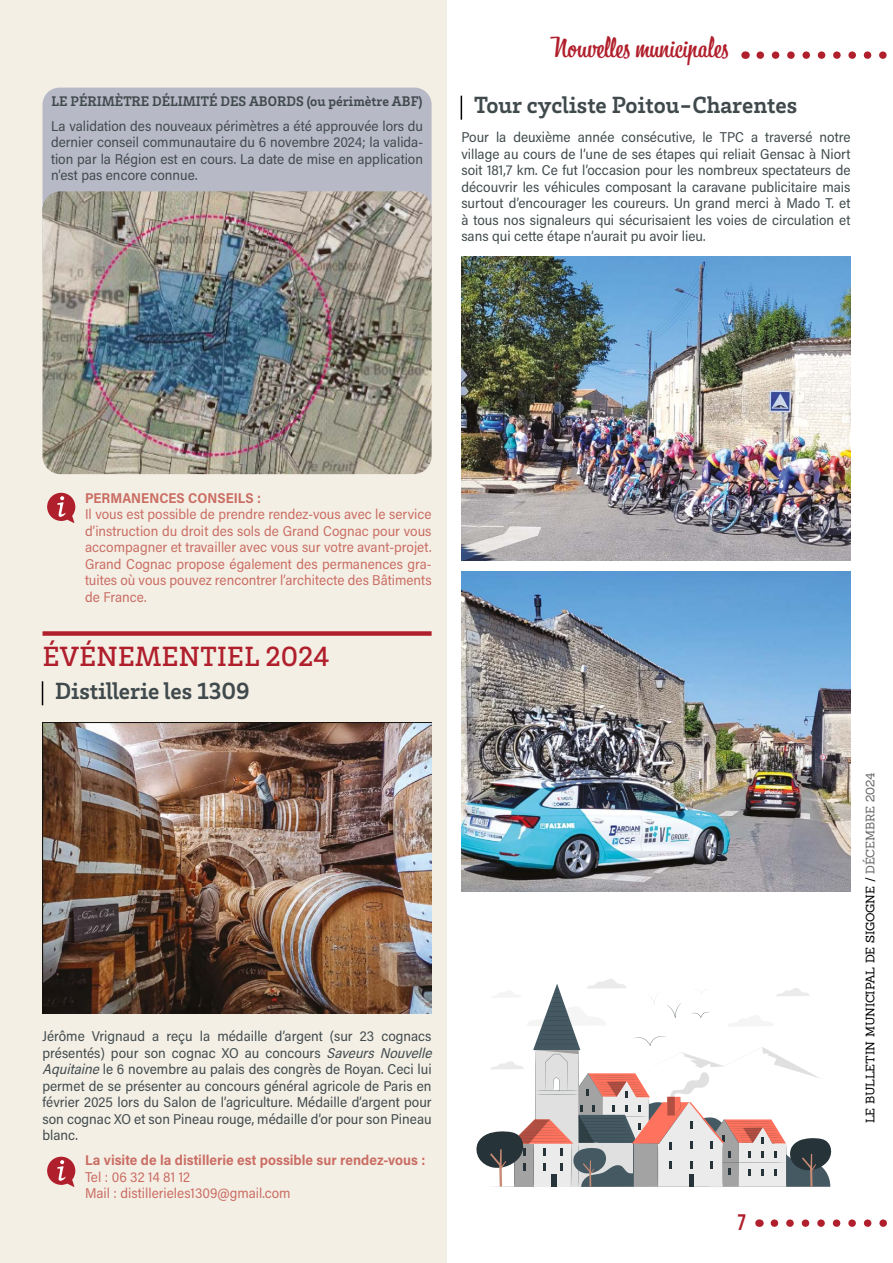
<style>
.page{position:relative;width:893px;height:1263px;background:#fff}
.page>*{position:absolute;margin:0;border:0;box-sizing:border-box;transform-origin:0 0}
.t1{font:28.5px "Bistro Script";color:#b01f2c}
.t2{font:500 28.5px "Brix Slab";letter-spacing:.015em;color:#b01f2c}
.t3{font:700 24px "Brix Slab";color:#404a4d}
.t4{font:22.5px "Bebas Kai";color:#b01f2c}
.t5{font:14.25px/16.5px "Acumin Pro Semi Cond";color:#404a4d;text-align:justify}
.t6{font:14.25px/16.5px "Acumin Pro Semi Cond";color:#ca6d63;text-align:justify}
.t7{font:700 14.25px "Acumin Pro Semi Cond";color:#ca6d63}
.t8{font:700 14.25px "Brix Slab";color:#404a4d}
.t9{font:12px "Sanchez";letter-spacing:-.015em;color:#000}
.s1{font-style:italic}
.s2{color:#666665}
</style>
<div class="page">
<svg style="left:774px;top:1219px;width:113px;height:8px"></svg>
<svg style="left:760px;top:51px;width:127px;height:8px"></svg>
<div style="left:0;top:0;width:446px;height:1263px;background:#f4efe5"></div>
<div style="left:43px;top:88px;width:389px;height:197px;background:#b8b9c7;border-radius:17px"></div>
<div style="left:43px;top:631px;width:389px;height:5px;background:#b01f2c"></div>
<svg style="left:42px;top:681px;width:1px;height:24px"></svg>
<svg style="left:461px;top:96px;width:1px;height:24px"></svg>
<img style="left:43px;top:191px;width:389px;height:283px">
<img style="left:43px;top:722px;width:389px;height:292px">
<img style="left:461px;top:256px;width:389px;height:304px">
<img style="left:461px;top:572px;width:389px;height:319px">
<svg style="left:47px;top:493px;width:29px;height:30px"></svg>
<svg style="left:47px;top:1157px;width:29px;height:30px"></svg>
<svg style="left:476px;top:979px;width:356px;height:208px"></svg>
<p class="t8" style="left:52px;top:92px;width:372px">LE PÉRIMÈTRE DÉLIMITÉ DES ABORDS (ou périmètre ABF)</p>
<p class="t5" style="left:51px;top:117px;width:374px">La validation des nouveaux périmètres a été approuvée lors du dernier conseil communautaire du 6 novembre 2024; la valida&shy;tion par la Région est en cours. La date de mise en application n’est pas encore connue.</p>
<h1 class="t1" style="left:550px;top:30px;width:180px">Nouvelles municipales</h1>
<h2 class="t3" style="left:474px;top:89px;width:325px">Tour cycliste Poitou-Charentes</h2>
<p class="t5" style="left:461px;top:128px;width:391px">Pour la deuxième année consécutive, le TPC a traversé notre village au cours de l’une de ses étapes qui reliait Gensac à Niort soit 181,7 km. Ce fut l’occasion pour les nombreux spectateurs de découvrir les véhicules composant la caravane publicitaire mais surtout d’encourager les coureurs. Un grand merci à Mado T. et à tous nos signaleurs qui sécurisaient les voies de circulation et sans qui cette étape n’aurait pu avoir lieu.</p>
<p class="t7" style="left:85px;top:487px;width:178px">PERMANENCES CONSEILS :</p>
<p class="t6" style="left:85px;top:505px;width:348px">Il vous est possible de prendre rendez-vous avec le service d’instruction du droit des sols de Grand Cognac pour vous accompagner et travailler avec vous sur votre avant-projet.<br>Grand Cognac propose également des permanences gra&shy;tuites où vous pouvez rencontrer l’architecte des Bâtiments de France.</p>
<h1 class="t2" style="left:43px;top:637px;width:288px">ÉVÉNEMENTIEL 2024</h1>
<h2 class="t3" style="left:55px;top:675px;width:196px">Distillerie les 1309</h2>
<p class="t5" style="left:43px;top:1027px;width:395px;text-align:left">Jérôme Vrignaud a reçu la médaille d’argent (sur 23 cognacs présentés) pour son cognac XO au concours <span class="s1">Saveurs Nouvelle Aquitaine</span>le 6 novembre au palais des congrès de Royan. Ceci lui permet de se présenter au concours général agricole de Paris en février 2025 lors du Salon de l’agriculture. Médaille d’argent pour son cognac XO et son Pineau rouge, médaille d’or pour son Pineau blanc.</p>
<p class="t7" style="left:85px;top:1150px;width:342px">La visite de la distillerie est possible sur rendez-vous :</p>
<p class="t6" style="left:85px;top:1168px;width:207px">Tel : 06 32 14 81 12<br>Mail : distillerieles1309@gmail.com</p>
<h3 class="t4" style="left:738px;top:1210px;width:9px">7</h3>
<p class="t9" style="left:862px;top:1123px;width:352px;rotate:-90deg">LE BULLETIN MUNICIPAL DE SIGOGNE / <span class="s2">DÉCEMBRE 2024</span></p>
</div>
